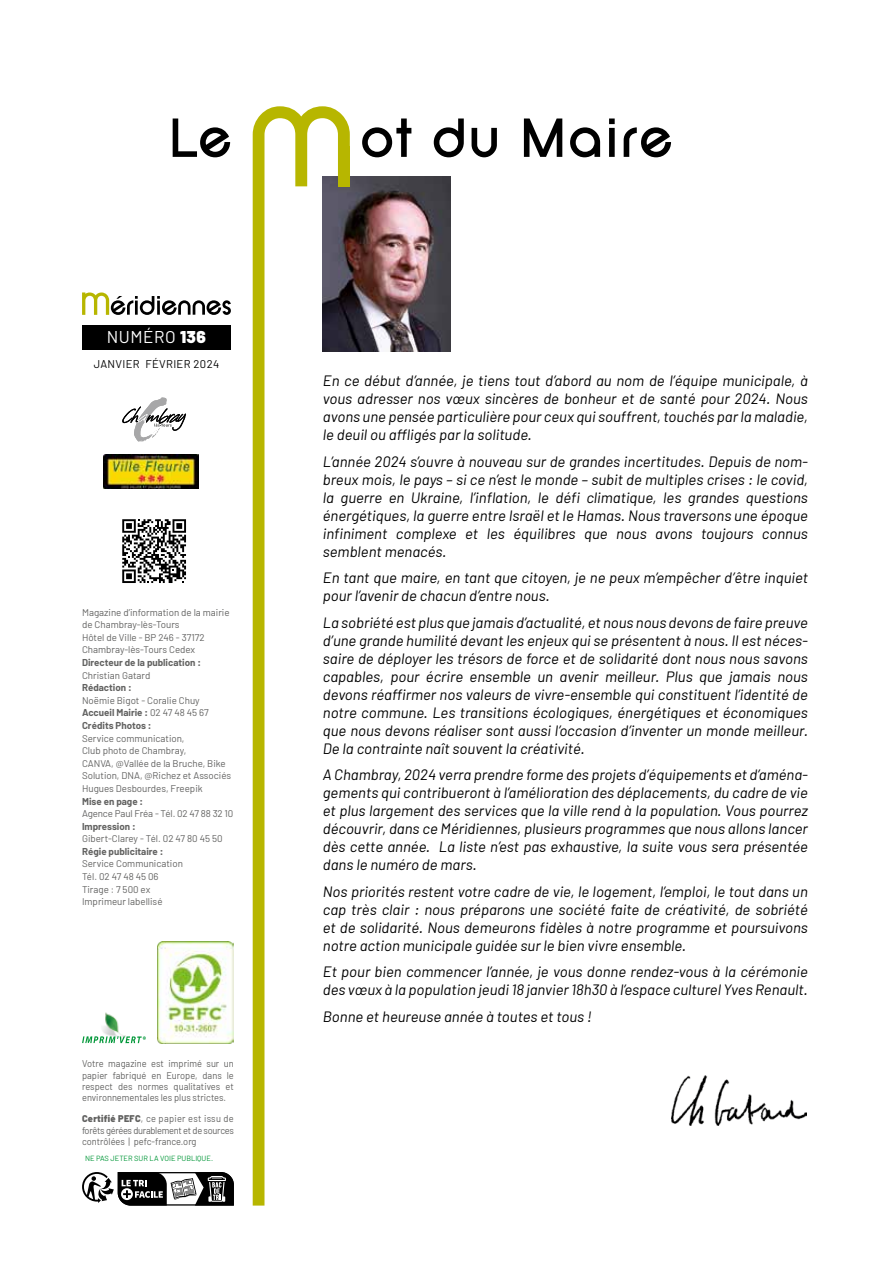
<style>
.page{position:relative;width:893px;height:1263px;background:#fff}
.page>*{position:absolute;margin:0;border:0;box-sizing:border-box;transform-origin:0 0}
.t1{font:700 56.25px "SF New Republic";letter-spacing:.03em;color:#000}
.t2{font:17.1px "Barlow";letter-spacing:.03em;color:#fff}
.t3{font:italic 15px/18px "Barlow";color:#000;text-align:justify}
.t4{font:11.25px "Barlow";letter-spacing:.03em;color:#000}
.t5{font:9.75px/12.6px "Barlow";color:#626261}
.t6{font:9.75px/11.2px "Barlow";color:#626261;text-align:justify;scale:.95 1}
.t7{font:700 9.75px "Barlow";color:#626261}
.t8{font:7.5px "Barlow";color:#009738}
.s1{font-weight:900}
.s2{font-weight:700}
</style>
<div class="page">
<img style="left:350px;top:177px;width:101px;height:175px">
<div style="left:82px;top:325px;width:149px;height:24px;background:#000"></div>
<svg style="left:122px;top:519px;width:64px;height:64px"></svg>
<svg style="left:82px;top:292px;width:149px;height:23px"></svg>
<svg style="left:253px;top:106px;width:97px;height:1099px"></svg>
<div style="left:338px;top:146px;width:12px;height:40px;background:#b7b600"></div>
<img style="left:672px;top:1075px;width:134px;height:50px">
<svg style="left:122px;top:397px;width:64px;height:45px"></svg>
<img style="left:104px;top:454px;width:95px;height:34px">
<img style="left:102px;top:1012px;width:24px;height:24px">
<svg style="left:82px;top:1036px;width:64px;height:7px"></svg>
<img style="left:157px;top:942px;width:77px;height:101px">
<svg style="left:82px;top:1172px;width:152px;height:33px"></svg>
<h1 class="t1" style="left:168px;top:107px;width:65px">Le</h1>
<h1 class="t1" style="left:360px;top:107px;width:314px">ot du Maire</h1>
<p class="t2" style="left:107px;top:325px;width:101px">NUMÉRO <span class="s1">136</span></p>
<p class="t4" style="left:94px;top:355px;width:127px">JANVIER FÉVRIER 2024</p>
<p class="t5" style="left:82px;top:605px;width:149px">Magazine d’information de la mairie de Chambray-lès-Tours<br>Hôtel de Ville - BP 246 - 37172<br>Chambray-lès-Tours Cedex</p>
<p class="t7" style="left:82px;top:656px;width:120px">Directeur de la publication :</p>
<p class="t5" style="left:82px;top:668px;width:70px">Christian Gatard</p>
<p class="t7" style="left:82px;top:681px;width:51px">Rédaction :</p>
<p class="t5" style="left:82px;top:693px;width:128px">Noëmie Bigot - Coralie Chuy<br><span class="s2">Accueil Mairie :</span> 02 47 48 45 67<br><span class="s2">Crédits Photos :</span></p>
<p class="t5" style="left:82px;top:731px;width:151px">Service communication,<br>Club photo de Chambray,<br>CANVA, @Vallée de la Bruche, Bike<br>Solution, DNA, @Richez et Associés<br>Hugues Desbourdes, Freepik</p>
<p class="t7" style="left:82px;top:795px;width:63px">Mise en page :</p>
<p class="t5" style="left:82px;top:806px;width:153px">Agence Paul Fréa - Tél. 02 47 88 32 10</p>
<p class="t7" style="left:82px;top:820px;width:55px">Impression :</p>
<p class="t5" style="left:82px;top:832px;width:142px">Gibert-Clarey - Tél. 02 47 80 45 50</p>
<p class="t7" style="left:82px;top:845px;width:83px">Régie publicitaire :</p>
<p class="t5" style="left:82px;top:857px;width:102px">Service Communication<br>Tél. 02 47 48 45 06<br>Tirage : 7 500 ex<br>Imprimeur labellisé</p>
<p class="t6" style="left:82px;top:1057px;width:161px">Votre magazine est imprimé sur un papier fabriqué en Europe, dans le respect des normes qualitatives et environnementales les plus strictes.</p>
<p class="t6" style="left:82px;top:1112px;width:161px"><span class="s1">Certifié PEFC</span>, ce papier est issu de forêts gérées durablement et de sources contrôlées | pefc-france.org</p>
<p class="t8" style="left:85px;top:1152px;width:130px">NE PAS JETER SUR LA VOIE PUBLIQUE.</p>
<p class="t3" style="left:323px;top:371px;width:487px">En ce début d’année, je tiens tout d’abord au nom de l’équipe municipale, à vous adresser nos vœux sincères de bonheur et de santé pour 2024. Nous avons une pensée particulière pour ceux qui souffrent, touchés par la maladie, le deuil ou affligés par la solitude.</p>
<p class="t3" style="left:323px;top:452px;width:487px">L’année 2024 s’ouvre à nouveau sur de grandes incertitudes. Depuis de nom&shy;breux mois, le pays – si ce n’est le monde – subit de multiples crises : le covid, la guerre en Ukraine, l’inflation, le défi climatique, les grandes questions énergétiques, la guerre entre Israël et le Hamas. Nous traversons une époque infiniment complexe et les équilibres que nous avons toujours connus semblent menacés.</p>
<p class="t3" style="left:323px;top:568px;width:487px">En tant que maire, en tant que citoyen, je ne peux m’empêcher d’être inquiet pour l’avenir de chacun d’entre nous.</p>
<p class="t3" style="left:323px;top:613px;width:487px">La sobriété est plus que jamais d’actualité, et nous nous devons de faire preuve d’une grande humilité devant les enjeux qui se présentent à nous. Il est néces&shy;saire de déployer les trésors de force et de solidarité dont nous nous savons capables, pour écrire ensemble un avenir meilleur. Plus que jamais nous devons réaffirmer nos valeurs de vivre-ensemble qui constituent l’identité de notre commune. Les transitions écologiques, énergétiques et économiques que nous devons réaliser sont aussi l’occasion d’inventer un monde meilleur.<br>De la contrainte naît souvent la créativité.</p>
<p class="t3" style="left:323px;top:765px;width:487px">A Chambray, 2024 verra prendre forme des projets d’équipements et d’aména&shy;gements qui contribueront à l’amélioration des déplacements, du cadre de vie et plus largement des services que la ville rend à la population. Vous pourrez découvrir, dans ce Méridiennes, plusieurs programmes que nous allons lancer dès cette année. La liste n’est pas exhaustive, la suite vous sera présentée dans le numéro de mars.</p>
<p class="t3" style="left:323px;top:882px;width:487px">Nos priorités restent votre cadre de vie, le logement, l’emploi, le tout dans un cap très clair : nous préparons une société faite de créativité, de sobriété et de solidarité. Nous demeurons fidèles à notre programme et poursuivons notre action municipale guidée sur le bien vivre ensemble.</p>
<p class="t3" style="left:323px;top:962px;width:487px">Et pour bien commencer l’année, je vous donne rendez-vous à la cérémonie des vœux à la population jeudi 18 janvier 18h30 à l’espace culturel Yves Renault.</p>
<p class="t3" style="left:323px;top:1007px;width:270px">Bonne et heureuse année à toutes et tous !</p>
</div>
